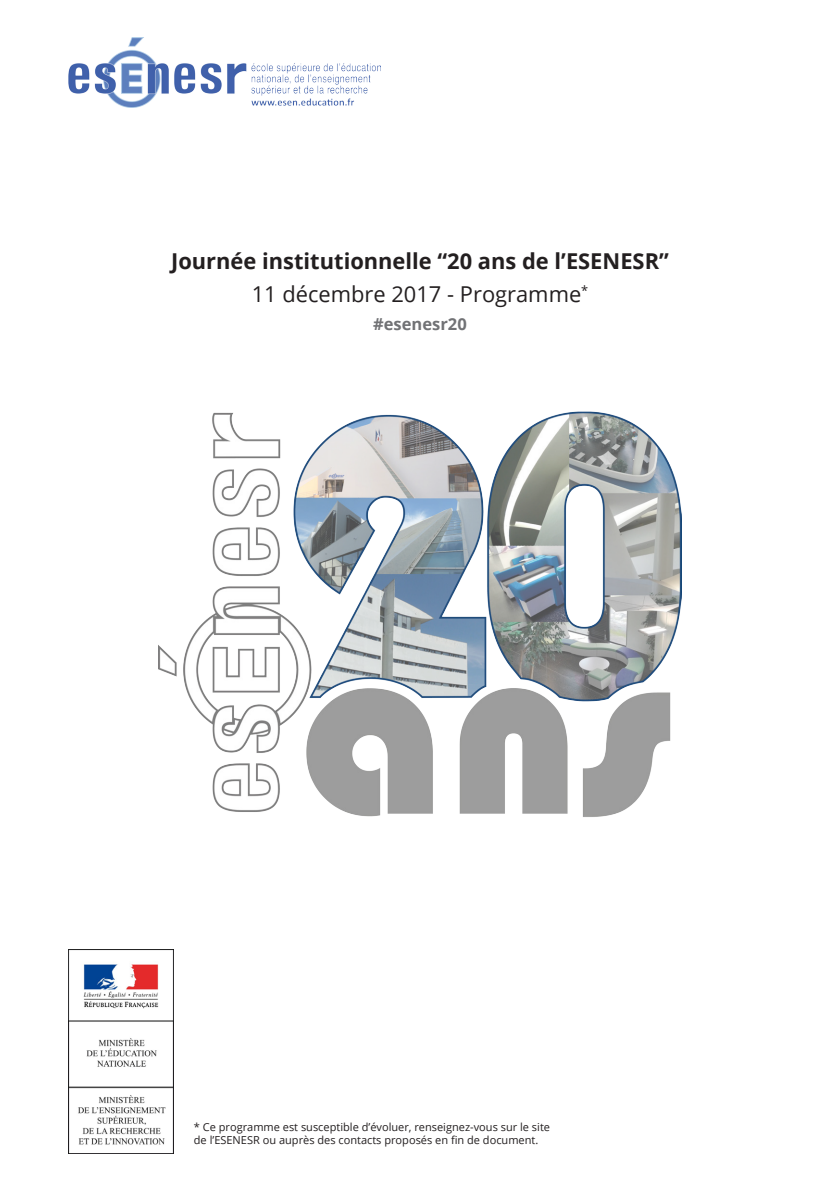
<style>
.page{position:relative;width:840px;height:1191px;background:#fff}
.page>*{position:absolute;margin:0;border:0;box-sizing:border-box;transform-origin:0 0}
.t1{font:700 21.8px "Open Sans";color:#231f20}
.t2{font:21.8px "Open Sans";color:#231f20}
.t3{font:700 16.4px "Open Sans";color:#717275}
.t4{font:11px/13.2px "Open Sans";color:#231f20}
</style>
<div class="page">
<img style="left:68px;top:38px;width:313px;height:69px">
<img style="left:68px;top:950px;width:106px;height:203px">
<img style="left:158px;top:411px;width:523px;height:406px">
<p class="t1" style="left:171px;top:246px;width:499px">Journée institutionnelle “20 ans de l’ESENESR”</p>
<p class="t2" style="left:251px;top:279px;width:338px">11 décembre 2017 - Programme<sup>*</sup></p>
<p class="t3" style="left:373px;top:313px;width:95px">#esenesr20</p>
<p class="t4" style="left:194px;top:1119px;width:357px">* Ce programme est susceptible d’évoluer, renseignez-vous sur le site de l’ESENESR ou auprès des contacts proposés en fin de document.</p>
</div>
